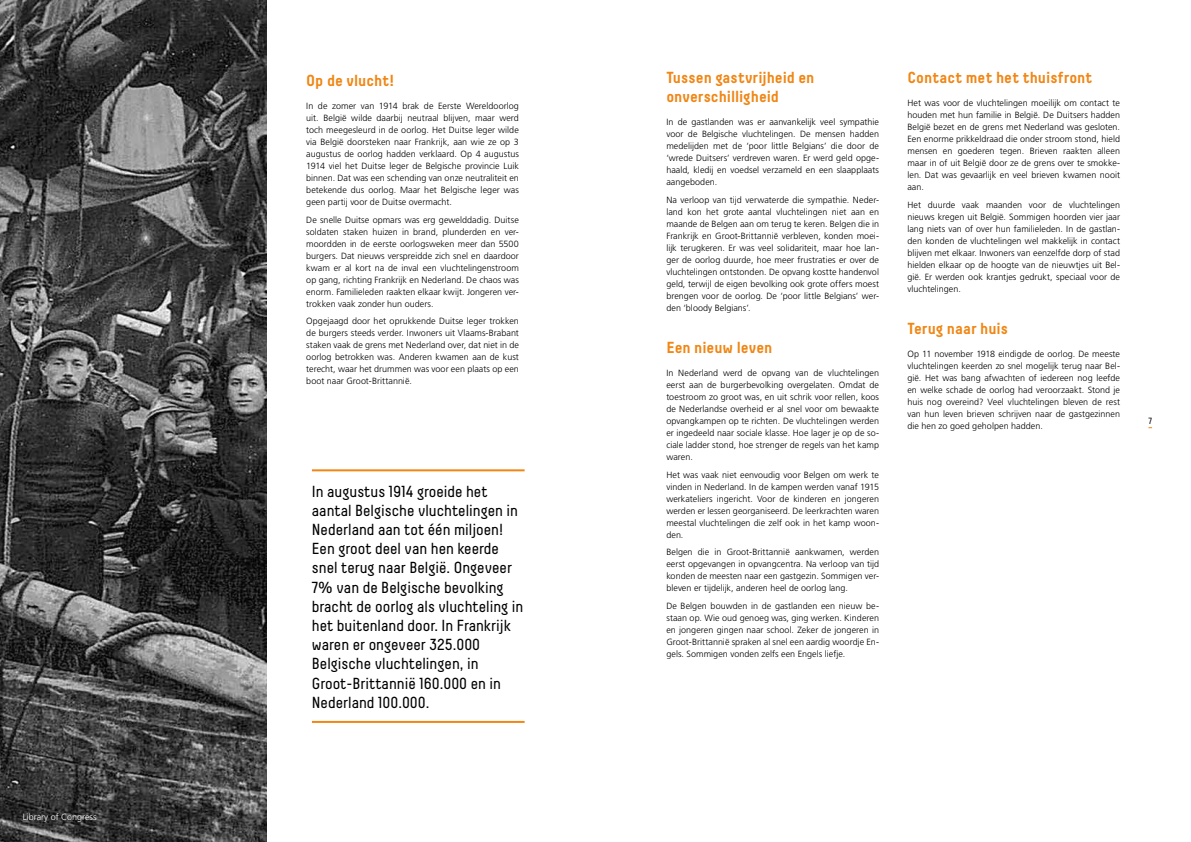
<style>
.page{position:relative;width:1191px;height:842px;background:#fff}
.page>*{position:absolute;margin:0;border:0;box-sizing:border-box;transform-origin:0 0}
.t1{font:16px/19.2px "Decima";color:#000}
.t2{font:700 16px/19px "Decima";color:#f08614}
.t3{font:300 9px/12px "Frutiger";letter-spacing:.005em;color:#000;text-align:justify}
.t4{font:300 9px "Frutiger";color:#fff}
.t5{font:9px "Decima";color:#000}
</style>
<div class="page">
<hr style="left:312px;top:469px;width:212px;height:2px;background:#f08614">
<hr style="left:312px;top:721px;width:212px;height:2px;background:#f08614">
<img style="left:0;top:0;width:266px;height:842px">
<p class="t4" style="left:23px;top:812px;width:75px">Library of Congress</p>
<h1 class="t2" style="left:306px;top:70px;width:89px">Op de vlucht!</h1>
<p class="t3" style="left:306px;top:100px;width:214px">In de zomer van 1914 brak de Eerste Wereldoorlog uit. België wilde daarbij neutraal blijven, maar werd toch meegesleurd in de oorlog. Het Duitse leger wilde via België doorsteken naar Frankrijk, aan wie ze op 3 augustus de oorlog hadden verklaard. Op 4 augustus 1914 viel het Duitse leger de Belgische provincie Luik binnen. Dat was een schending van onze neutraliteit en betekende dus oorlog. Maar het Belgische leger was geen partij voor de Duitse overmacht.</p>
<p class="t3" style="left:306px;top:214px;width:214px">De snelle Duitse opmars was erg gewelddadig. Duitse soldaten staken huizen in brand, plunderden en ver&shy;moordden in de eerste oorlogsweken meer dan 5500 burgers. Dat nieuws verspreidde zich snel en daardoor kwam er al kort na de inval een vluchtelingenstroom op gang, richting Frankrijk en Nederland. De chaos was enorm. Familieleden raakten elkaar kwijt. Jongeren ver&shy;trokken vaak zonder hun ouders.</p>
<p class="t3" style="left:306px;top:315px;width:214px">Opgejaagd door het oprukkende Duitse leger trokken de burgers steeds verder. Inwoners uit Vlaams-Brabant staken vaak de grens met Nederland over, dat niet in de oorlog betrokken was. Anderen kwamen aan de kust terecht, waar het drummen was voor een plaats op een boot naar Groot-Brittannië.</p>
<p class="t1" style="left:312px;top:481px;width:213px">In augustus 1914 groeide het aantal Belgische vluchtelingen in<br>Nederland aan tot één miljoen!<br>Een groot deel van hen keerde snel terug naar België. Ongeveer<br>7% van de Belgische bevolking bracht de oorlog als vluchteling in het buitenland door. In Frankrijk waren er ongeveer 325.000<br>Belgische vluchtelingen, in<br>Groot-Brittannië 160.000 en in<br>Nederland 100.000.</p>
<h1 class="t2" style="left:666px;top:68px;width:150px">Tussen gastvrijheid en onverschilligheid</h1>
<p class="t3" style="left:666px;top:116px;width:214px">In de gastlanden was er aanvankelijk veel sympathie voor de Belgische vluchtelingen. De mensen hadden medelijden met de ‘poor little Belgians’ die door de ‘wrede Duitsers’ verdreven waren. Er werd geld opge&shy;haald, kledij en voedsel verzameld en een slaapplaats aangeboden.</p>
<p class="t3" style="left:666px;top:194px;width:214px">Na verloop van tijd verwaterde die sympathie. Neder&shy;land kon het grote aantal vluchtelingen niet aan en maande de Belgen aan om terug te keren. Belgen die in Frankrijk en Groot-Brittannië verbleven, konden moei&shy;lijk terugkeren. Er was veel solidariteit, maar hoe lan&shy;ger de oorlog duurde, hoe meer frustraties er over de vluchtelingen ontstonden. De opvang kostte handenvol geld, terwijl de eigen bevolking ook grote offers moest brengen voor de oorlog. De ‘poor little Belgians’ wer&shy;den ‘bloody Belgians’.</p>
<h1 class="t2" style="left:666px;top:337px;width:107px">Een nieuw leven</h1>
<p class="t3" style="left:666px;top:367px;width:214px">In Nederland werd de opvang van de vluchtelingen eerst aan de burgerbevolking overgelaten. Omdat de toestroom zo groot was, en uit schrik voor rellen, koos de Nederlandse overheid er al snel voor om bewaakte opvangkampen op te richten. De vluchtelingen werden er ingedeeld naar sociale klasse. Hoe lager je op de so&shy;ciale ladder stond, hoe strenger de regels van het kamp waren.</p>
<p class="t3" style="left:666px;top:469px;width:214px">Het was vaak niet eenvoudig voor Belgen om werk te vinden in Nederland. In de kampen werden vanaf 1915 werkateliers ingericht. Voor de kinderen en jongeren werden er lessen georganiseerd. De leerkrachten waren meestal vluchtelingen die zelf ook in het kamp woon&shy;den.</p>
<p class="t3" style="left:666px;top:546px;width:214px">Belgen die in Groot-Brittannië aankwamen, werden eerst opgevangen in opvangcentra. Na verloop van tijd konden de meesten naar een gastgezin. Sommigen ver&shy;bleven er tijdelijk, anderen heel de oorlog lang.</p>
<p class="t3" style="left:666px;top:600px;width:214px">De Belgen bouwden in de gastlanden een nieuw be&shy;staan op. Wie oud genoeg was, ging werken. Kinderen en jongeren gingen naar school. Zeker de jongeren in Groot-Brittannië spraken al snel een aardig woordje En&shy;gels. Sommigen vonden zelfs een Engels liefje.</p>
<h1 class="t2" style="left:907px;top:68px;width:187px">Contact met het thuisfront</h1>
<p class="t3" style="left:907px;top:97px;width:214px">Het was voor de vluchtelingen moeilijk om contact te houden met hun familie in België. De Duitsers hadden België bezet en de grens met Nederland was gesloten.<br>Een enorme prikkeldraad die onder stroom stond, hield mensen en goederen tegen. Brieven raakten alleen maar in of uit België door ze de grens over te smokke&shy;len. Dat was gevaarlijk en veel brieven kwamen nooit aan.</p>
<p class="t3" style="left:907px;top:199px;width:214px">Het duurde vaak maanden voor de vluchtelingen nieuws kregen uit België. Sommigen hoorden vier jaar lang niets van of over hun familieleden. In de gastlan&shy;den konden de vluchtelingen wel makkelijk in contact blijven met elkaar. Inwoners van eenzelfde dorp of stad hielden elkaar op de hoogte van de nieuwtjes uit Bel&shy;gië. Er werden ook krantjes gedrukt, speciaal voor de vluchtelingen.</p>
<h1 class="t2" style="left:907px;top:318px;width:102px">Terug naar huis</h1>
<p class="t3" style="left:907px;top:348px;width:214px">Op 11 november 1918 eindigde de oorlog. De meeste vluchtelingen keerden zo snel mogelijk terug naar Bel&shy;gië. Het was bang afwachten of iedereen nog leefde en welke schade de oorlog had veroorzaakt. Stond je huis nog overeind? Veel vluchtelingen bleven de rest van hun leven brieven schrijven naar de gastgezinnen die hen zo goed geholpen hadden.</p>
<p class="t5" style="left:1148px;top:416px;width:5px">7</p>
</div>
